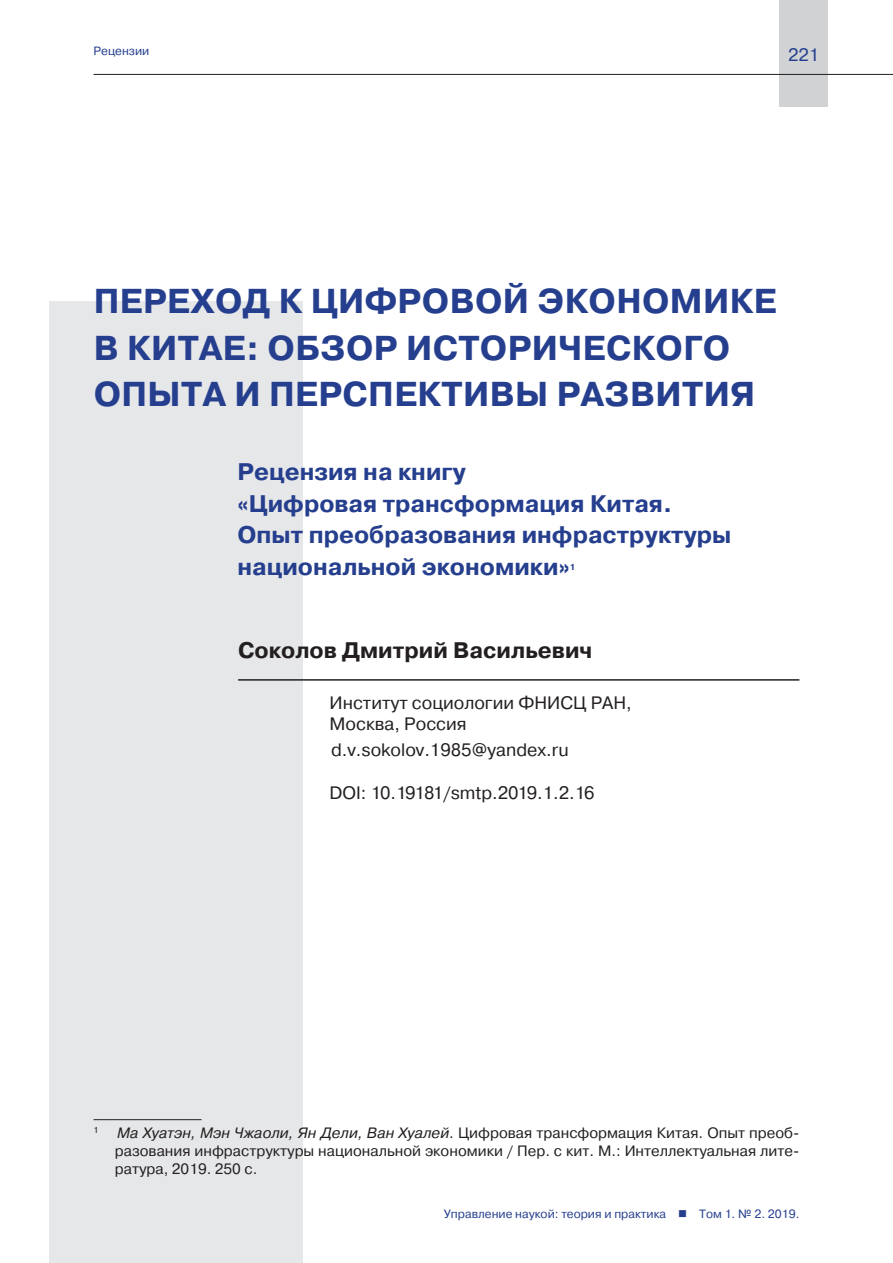
<style>
.page{position:relative;width:893px;height:1263px;background:#fff}
.page>*{position:absolute;margin:0;border:0;box-sizing:border-box;transform-origin:0 0}
.t1{font:700 34.5px/46.5px "Pragmatica";letter-spacing:.01em;color:#253f8e}
.t2{font:700 24px/31.5px "Pragmatica";color:#253f8e}
.t3{font:700 22.5px "Pragmatica";color:#231f20}
.t4{font:18px/21px "Pragmatica";color:#231f20}
.t5{font:18px "Pragmatica";letter-spacing:-.05em;color:#231f20}
.t6{font:18px "Pragmatica";color:#253f8e}
.t7{font:15px/18px "Pragmatica";color:#231f20;text-align:justify}
.t8{font:12px "Pragmatica";color:#253f8e}
.t9{font:700 8.7px "Pragmatica";color:#253f8e}
.s1{font-style:italic}
</style>
<div class="page">
<div style="left:50px;top:302px;width:253px;height:961px;background:#e6e7e9"></div>
<div style="left:779px;top:0;width:49px;height:106px;background:#d1d2d4"></div>
<hr style="left:94px;top:74px;width:799px;height:1px;background:#231f20">
<hr style="left:94px;top:1119px;width:108px;height:1px;background:#231f20">
<hr style="left:238px;top:679px;width:561px;height:2px;background:#231f20">
<p class="t8" style="left:94px;top:44px;width:57px">Рецензии</p>
<p class="t6" style="left:788px;top:44px;width:33px">221</p>
<h1 class="t1" style="left:94px;top:279px;width:684px">ПЕРЕХОД К ЦИФРОВОЙ ЭКОНОМИКЕ<br>В КИТАЕ: ОБЗОР ИСТОРИЧЕСКОГО<br>ОПЫТА И ПЕРСПЕКТИВЫ РАЗВИТИЯ</h1>
<h2 class="t2" style="left:238px;top:457px;width:495px">Рецензия на книгу<br>«Цифровая трансформация Китая.<br>Опыт преобразования инфраструктуры национальной экономики»</h2>
<p class="t9" style="left:570px;top:561px;width:7px">1</p>
<h3 class="t3" style="left:238px;top:635px;width:356px">Соколов Дмитрий Васильевич</h3>
<p class="t4" style="left:330px;top:692px;width:304px">Институт социологии ФНИСЦ РАН,<br>Москва, Россия</p>
<p class="t4" style="left:331px;top:740px;width:239px">d.v.sokolov.1985@yandex.ru</p>
<p class="t5" style="left:330px;top:781px;width:267px">DOI: 10.19181/smtp.2019.1.2.16</p>
<p class="t7" style="left:115px;top:1124px;width:686px;text-indent:-21px"><sup>1</sup> <span class="s1">Ма Хуатэн, Мэн Чжаоли, Ян Дели, Ван Хуалей</span>. Цифровая трансформация Китая. Опыт преоб&shy;разования инфраструктуры национальной экономики / Пер. с кит. М.: Интеллектуальная лите&shy;ратура, 2019. 250 с.</p>
<p class="t8" style="left:444px;top:1206px;width:357px">Управление наукой: теория и практика ■ Том 1. № 2. 2019.</p>
</div>
